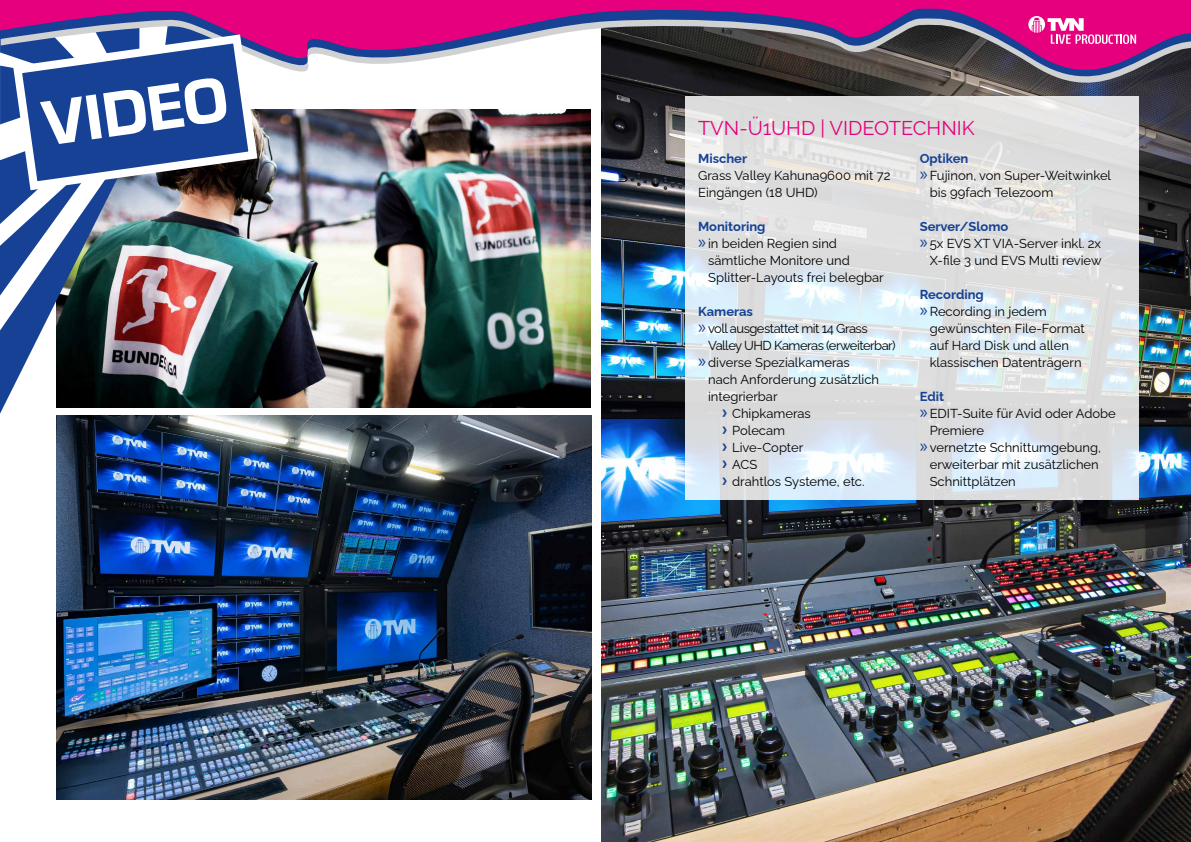
<style>
.page{position:relative;width:1191px;height:842px;background:#fff}
.page>*{position:absolute;margin:0;border:0;box-sizing:border-box;transform-origin:0 0}
.t1{font:66px "Eurostile Hea";color:#fff}
.t2{font:20px "Raleway";color:#e6007d}
.t3{font:13px/17px "Raleway";color:#000}
.t4{font:700 13px "Raleway";color:#164194}
.t5{font:13px "Raleway";letter-spacing:-.04em;color:#000}
.s1{font-family:"Myriad Pro";font-size:19px;color:#164194}
.s2{font-family:"Myriad Pro";font-weight:700;font-size:19px;color:#164194}
</style>
<div class="page">
<img style="left:146px;top:112px;width:444px;height:295px">
<img style="left:57px;top:415px;width:534px;height:384px">
<img style="left:602px;top:112px;width:589px;height:730px">
<svg style="left:685px;top:112px;width:453px;height:387px;background:#dfe3e6"></svg>
<svg style="left:0;top:296px;width:146px;height:118px"></svg>
<svg style="left:262px;top:106px;width:929px;height:6px"></svg>
<svg style="left:601px;top:101px;width:590px;height:5px;background:#b6b5b7"></svg>
<svg style="left:253px;top:0;width:938px;height:101px"></svg>
<svg style="left:1028px;top:16px;width:108px;height:28px"></svg>
<div style="left:0;top:0;width:483px;height:11px;background:#e6007d"></div>
<img style="left:0;top:11px;width:253px;height:285px">
<svg style="left:9px;top:30px;width:253px;height:165px"></svg>
<h1 class="t1" style="left:37px;top:78px;width:188px;rotate:-8deg">VIDEO</h1>
<h2 class="t2" style="left:698px;top:112px;width:278px">TVN-Ü1UHD | VIDEOTECHNIK</h2>
<p class="t4" style="left:698px;top:148px;width:50px">Mischer</p>
<p class="t3" style="left:698px;top:165px;width:194px">Grass Valley Kahuna9600 mit 72<br>Eingängen (18 UHD)</p>
<p class="t4" style="left:698px;top:216px;width:69px">Monitoring</p>
<p class="t3" style="left:698px;top:233px;width:140px"><span class="s1">»</span> in beiden Regien sind</p>
<p class="t3" style="left:708px;top:250px;width:143px">sämtliche Monitore und</p>
<p class="t3" style="left:708px;top:267px;width:177px">Splitter-Layouts frei belegbar</p>
<p class="t4" style="left:698px;top:301px;width:56px">Kameras</p>
<p class="t5" style="left:698px;top:318px;width:171px"><span class="s1">»</span> voll ausgestattet mit 14 Grass</p>
<p class="t5" style="left:708px;top:335px;width:189px">Valley UHD Kameras (erweiterbar)</p>
<p class="t3" style="left:698px;top:352px;width:153px"><span class="s1">»</span> diverse Spezialkameras</p>
<p class="t3" style="left:708px;top:369px;width:172px">nach Anforderung zusätzlich</p>
<p class="t3" style="left:708px;top:386px;width:71px">integrierbar</p>
<p class="t3" style="left:722px;top:403px;width:90px"><span class="s2">›</span> Chipkameras</p>
<p class="t3" style="left:722px;top:420px;width:65px"><span class="s2">›</span> Polecam</p>
<p class="t3" style="left:722px;top:437px;width:83px"><span class="s2">›</span> Live-Copter</p>
<p class="t3" style="left:722px;top:454px;width:37px"><span class="s2">›</span> ACS</p>
<p class="t3" style="left:722px;top:471px;width:144px"><span class="s2">›</span> drahtlos Systeme, etc.</p>
<p class="t4" style="left:919px;top:148px;width:50px">Optiken</p>
<p class="t3" style="left:919px;top:165px;width:193px"><span class="s1">»</span> Fujinon, von Super-Weitwinkel</p>
<p class="t3" style="left:929px;top:182px;width:125px">bis 99fach Telezoom</p>
<p class="t4" style="left:919px;top:216px;width:90px">Server/Slomo</p>
<p class="t3" style="left:919px;top:233px;width:183px"><span class="s1">»</span> 5x EVS XT VIA-Server inkl. 2x</p>
<p class="t3" style="left:929px;top:250px;width:173px">X-file 3 und EVS Multi review</p>
<p class="t4" style="left:919px;top:284px;width:66px">Recording</p>
<p class="t3" style="left:919px;top:301px;width:128px"><span class="s1">»</span> Recording in jedem</p>
<p class="t3" style="left:929px;top:318px;width:157px">gewünschten File-Format</p>
<p class="t3" style="left:929px;top:335px;width:141px">auf Hard Disk und allen</p>
<p class="t3" style="left:929px;top:352px;width:153px">klassischen Datenträgern</p>
<p class="t4" style="left:919px;top:386px;width:26px">Edit</p>
<p class="t3" style="left:919px;top:403px;width:198px"><span class="s1">»</span> EDIT-Suite für Avid oder Adobe</p>
<p class="t3" style="left:929px;top:420px;width:56px">Premiere</p>
<p class="t3" style="left:919px;top:437px;width:183px"><span class="s1">»</span> vernetzte Schnittumgebung,</p>
<p class="t3" style="left:929px;top:454px;width:171px">erweiterbar mit zusätzlichen</p>
<p class="t3" style="left:929px;top:471px;width:88px">Schnittplätzen</p>
</div>
